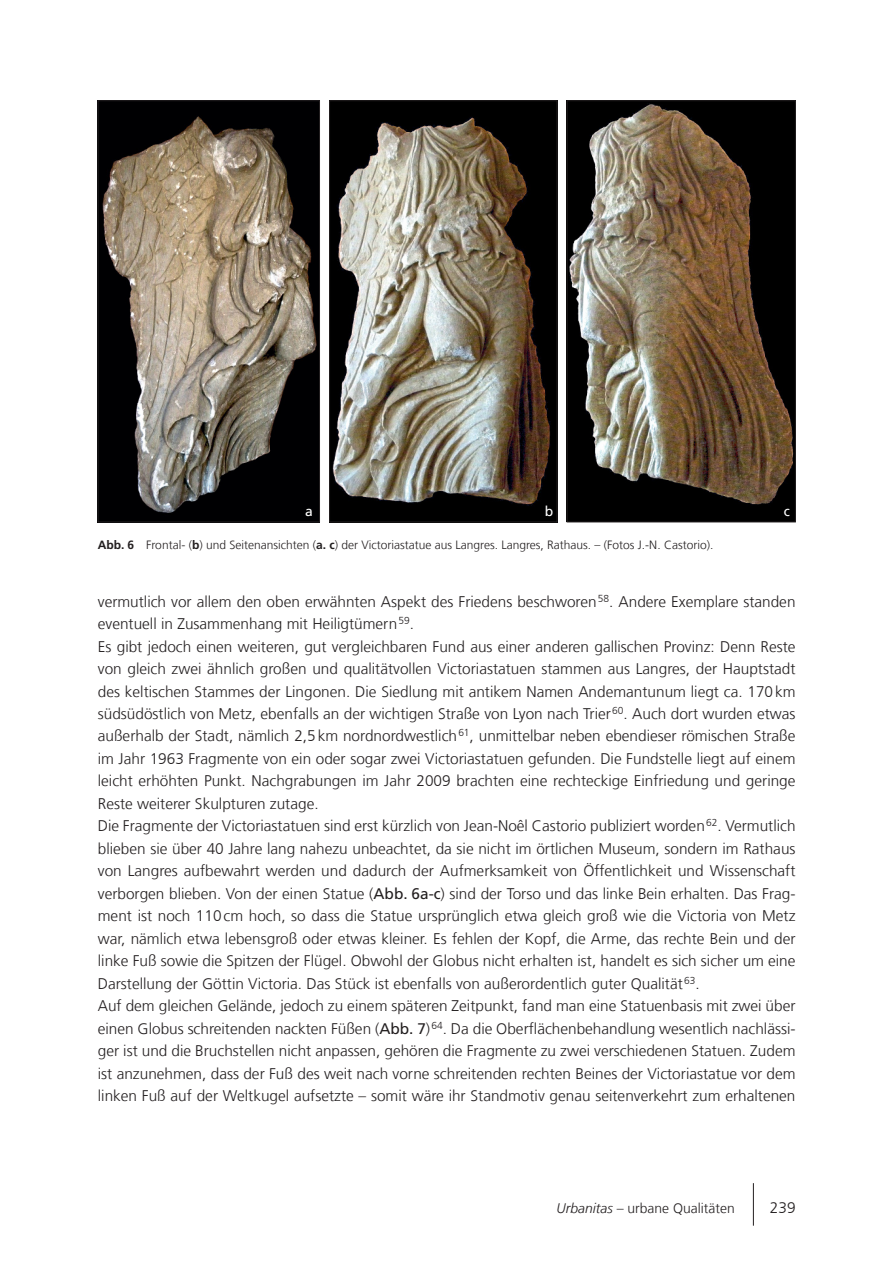
<style>
.page{position:relative;width:893px;height:1262px;background:#fff}
.page>*{position:absolute;margin:0;border:0;box-sizing:border-box;transform-origin:0 0}
.t1{font:300 15.3px/22.5px "Frutiger LT Com";color:#231f20}
.t2{font:300 13.8px "Frutiger LT Com";color:#231f20}
.t3{font:13.8px "Frutiger LT Com";color:#fff}
.t4{font:300 12px "Frutiger LT Com";color:#231f20}
.s1{font-weight:700}
.s2{font-weight:400}
.s3{font-style:italic}
</style>
<div class="page">
<hr style="left:753px;top:1183px;width:1px;height:42px;background:#231f20">
<img style="left:100px;top:103px;width:217px;height:417px">
<div style="left:98px;top:101px;width:221px;height:421px;border:1px solid #231f20"></div>
<img style="left:331px;top:103px;width:224px;height:417px">
<div style="left:329px;top:101px;width:228px;height:421px;border:1px solid #231f20"></div>
<img style="left:569px;top:103px;width:224px;height:417px">
<div style="left:567px;top:101px;width:228px;height:421px;border:1px solid #231f20"></div>
<p class="t3" style="left:305px;top:506px;width:9px">a</p>
<p class="t3" style="left:545px;top:506px;width:10px">b</p>
<p class="t3" style="left:783px;top:506px;width:8px">c</p>
<p class="t4" style="left:98px;top:540px;width:617px"><span class="s1">Abb. 6</span> Frontal- (<span class="s1">b</span>) und Seitenansichten (<span class="s1">a. c</span>) der Victoriastatue aus Langres. Langres, Rathaus. – (Fotos J.-N. Castorio).</p>
<p class="t1" style="left:98px;top:591px;width:699px">vermutlich vor allem den oben erwähnten Aspekt des Friedens beschworen <sup>58</sup>. Andere Exemplare standen eventuell in Zusammenhang mit Heiligtümern <sup>59</sup>.<br>Es gibt jedoch einen weiteren, gut vergleichbaren Fund aus einer anderen gallischen Provinz: Denn Reste von gleich zwei ähnlich großen und qualitätvollen Victoriastatuen stammen aus Langres, der Hauptstadt des keltischen Stammes der Lingonen. Die Siedlung mit antikem Namen Andemantunum liegt ca. 170 km südsüdöstlich von Metz, ebenfalls an der wichtigen Straße von Lyon nach Trier <sup>60</sup>. Auch dort wurden etwas außerhalb der Stadt, nämlich 2,5 km nordnordwestlich <sup>61</sup>, unmittelbar neben ebendieser römischen Straße im Jahr 1963 Fragmente von ein oder sogar zwei Victoriastatuen gefunden. Die Fundstelle liegt auf einem leicht erhöhten Punkt. Nachgrabungen im Jahr 2009 brachten eine rechteckige Einfriedung und geringe Reste weiterer Skulpturen zutage.<br>Die Fragmente der Victoriastatuen sind erst kürzlich von Jean-Noêl Castorio publiziert worden <sup>62</sup>. Vermutlich blieben sie über 40 Jahre lang nahezu unbeachtet, da sie nicht im örtlichen Museum, sondern im Rathaus von Langres aufbewahrt werden und dadurch der Aufmerksamkeit von Öffentlichkeit und Wissenschaft verborgen blieben. Von der einen Statue (<span class="s2">Abb. 6a-c</span>) sind der Torso und das linke Bein erhalten. Das Frag&shy;ment ist noch 110 cm hoch, so dass die Statue ursprünglich etwa gleich groß wie die Victoria von Metz war, nämlich etwa lebensgroß oder etwas kleiner. Es fehlen der Kopf, die Arme, das rechte Bein und der linke Fuß sowie die Spitzen der Flügel. Obwohl der Globus nicht erhalten ist, handelt es sich sicher um eine Darstellung der Göttin Victoria. Das Stück ist ebenfalls von außerordentlich guter Qualität <sup>63</sup>.<br>Auf dem gleichen Gelände, jedoch zu einem späteren Zeitpunkt, fand man eine Statuenbasis mit zwei über einen Globus schreitenden nackten Füßen (<span class="s2">Abb. 7</span>) <sup>64</sup>. Da die Oberflächenbehandlung wesentlich nachlässi&shy;ger ist und die Bruchstellen nicht anpassen, gehören die Fragmente zu zwei verschiedenen Statuen. Zudem ist anzunehmen, dass der Fuß des weit nach vorne schreitenden rechten Beines der Victoriastatue vor dem linken Fuß auf der Weltkugel aufsetzte – somit wäre ihr Standmotiv genau seitenverkehrt zum erhaltenen</p>
<p class="t2" style="left:556px;top:1203px;width:180px"><span class="s3">Urbanitas</span> – urbane Qualitäten</p>
<p class="t1" style="left:769px;top:1198px;width:27px">239</p>
</div>
